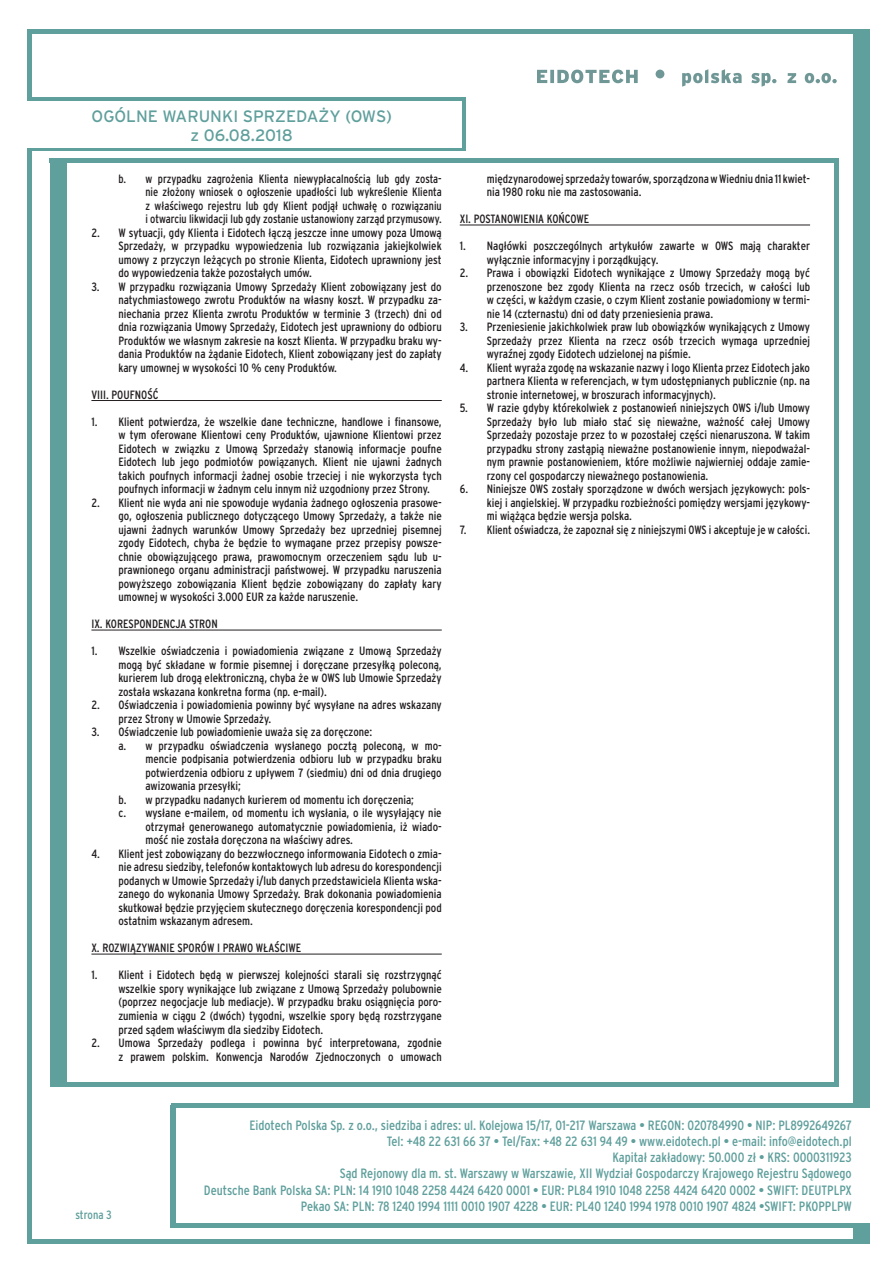
<style>
.page{position:relative;width:893px;height:1263px;background:#fff}
.page>*{position:absolute;margin:0;border:0;box-sizing:border-box;transform-origin:0 0}
.t1{font:16.5px/19.8px "Eidotech Interstate";color:#5f9f9c;text-align:center}
.t2{font:condensed 13.5px/16.2px "Eidotech Interstate";color:#5f9f9c;text-align:right}
.t3{font:condensed 12px/13.5px "Eidotech Interstate";color:#231f20;text-align:justify}
.t4{font:condensed 12px/13.5px "Eidotech Interstate";color:#231f20;text-align:justify;scale:.96 1}
.t5{font:condensed 12px "Eidotech Interstate";color:#5f9f9c}
</style>
<div class="page">
<div style="left:27px;top:29px;width:838px;height:5px;background:#5f9f9c"></div>
<div style="left:834px;top:163px;width:5px;height:921px;background:#5f9f9c"></div>
<div style="left:27px;top:34px;width:5px;height:1210px;background:#5f9f9c"></div>
<div style="left:32px;top:1239px;width:837px;height:5px;background:#5f9f9c"></div>
<div style="left:18px;top:101px;width:18px;height:47px;background:#fff"></div>
<hr style="left:28px;top:98px;width:437px;height:3px;background:#5f9f9c">
<hr style="left:27px;top:148px;width:438px;height:3px;background:#5f9f9c">
<hr style="left:462px;top:100px;width:3px;height:51px;background:#5f9f9c">
<div style="left:50px;top:160px;width:17px;height:926px;background:#5f9f9c"></div>
<div style="left:853px;top:29px;width:16px;height:1079px;background:#5f9f9c"></div>
<div style="left:50px;top:158px;width:789px;height:5px;background:#5f9f9c"></div>
<hr style="left:58px;top:1082px;width:781px;height:4px;background:#5f9f9c">
<div style="left:171px;top:1103px;width:698px;height:5px;background:#5f9f9c"></div>
<div style="left:171px;top:1222px;width:698px;height:5px;background:#5f9f9c"></div>
<div style="left:853px;top:1222px;width:16px;height:21px;background:#5f9f9c"></div>
<div style="left:171px;top:1105px;width:5px;height:122px;background:#5f9f9c"></div>
<svg style="left:537px;top:69px;width:300px;height:18px"></svg>
<hr style="left:91px;top:400px;width:351px;height:1px;background:#231f20">
<hr style="left:91px;top:630px;width:351px;height:1px;background:#231f20">
<hr style="left:91px;top:954px;width:351px;height:1px;background:#231f20">
<hr style="left:460px;top:225px;width:350px;height:1px;background:#231f20">
<h1 class="t1" style="left:92px;top:106px;width:302px">OGÓLNE WARUNKI SPRZEDAŻY (OWS) z 06.08.2018</h1>
<p class="t4" style="left:145px;top:172px;width:310px;text-indent:-27px">b. w przypadku zagrożenia Klienta niewypłacalnością lub gdy zosta&shy;nie złożony wniosek o ogłoszenie upadłości lub wykreślenie Klienta z właściwego rejestru lub gdy Klient podjął uchwałę o rozwiązaniu i otwarciu likwidacji lub gdy zostanie ustanowiony zarząd przymusowy.</p>
<p class="t3" style="left:118px;top:226px;width:325px;text-indent:-27px">2. W sytuacji, gdy Klienta i Eidotech łączą jeszcze inne umowy poza Umową Sprzedaży, w przypadku wypowiedzenia lub rozwiązania jakiejkolwiek umowy z przyczyn leżących po stronie Klienta, Eidotech uprawniony jest do wypowiedzenia także pozostałych umów.</p>
<p class="t3" style="left:118px;top:280px;width:325px;text-indent:-27px">3. W przypadku rozwiązania Umowy Sprzedaży Klient zobowiązany jest do natychmiastowego zwrotu Produktów na własny koszt. W przypadku za&shy;niechania przez Klienta zwrotu Produktów w terminie 3 (trzech) dni od dnia rozwiązania Umowy Sprzedaży, Eidotech jest uprawniony do odbioru Produktów we własnym zakresie na koszt Klienta. W przypadku braku wy&shy;dania Produktów na żądanie Eidotech, Klient zobowiązany jest do zapłaty kary umownej w wysokości 10 % ceny Produktów.</p>
<p class="t3" style="left:91px;top:388px;width:69px">VIII. POUFNOŚĆ</p>
<p class="t3" style="left:118px;top:415px;width:325px;text-indent:-27px">1. Klient potwierdza, że wszelkie dane techniczne, handlowe i finansowe, w tym oferowane Klientowi ceny Produktów, ujawnione Klientowi przez Eidotech w związku z Umową Sprzedaży stanowią informacje poufne Eidotech lub jego podmiotów powiązanych. Klient nie ujawni żadnych takich poufnych informacji żadnej osobie trzeciej i nie wykorzysta tych poufnych informacji w żadnym celu innym niż uzgodniony przez Strony.</p>
<p class="t3" style="left:118px;top:496px;width:325px;text-indent:-27px">2. Klient nie wyda ani nie spowoduje wydania żadnego ogłoszenia prasowe&shy;go, ogłoszenia publicznego dotyczącego Umowy Sprzedaży, a także nie ujawni żadnych warunków Umowy Sprzedaży bez uprzedniej pisemnej zgody Eidotech, chyba że będzie to wymagane przez przepisy powsze&shy;chnie obowiązującego prawa, prawomocnym orzeczeniem sądu lub u&shy;prawnionego organu administracji państwowej. W przypadku naruszenia powyższego zobowiązania Klient będzie zobowiązany do zapłaty kary umownej w wysokości 3.000 EUR za każde naruszenie.</p>
<p class="t3" style="left:91px;top:617px;width:128px">IX. KORESPONDENCJA STRON</p>
<p class="t3" style="left:118px;top:644px;width:325px;text-indent:-27px">1. Wszelkie oświadczenia i powiadomienia związane z Umową Sprzedaży mogą być składane w formie pisemnej i doręczane przesyłką poleconą, kurierem lub drogą elektroniczną, chyba że w OWS lub Umowie Sprzedaży została wskazana konkretna forma (np. e-mail).</p>
<p class="t3" style="left:118px;top:698px;width:325px;text-indent:-27px">2. Oświadczenia i powiadomienia powinny być wysyłane na adres wskazany przez Strony w Umowie Sprzedaży.</p>
<p class="t3" style="left:91px;top:725px;width:282px">3. Oświadczenie lub powiadomienie uważa się za doręczone:</p>
<p class="t3" style="left:145px;top:739px;width:298px;text-indent:-27px">a. w przypadku oświadczenia wysłanego pocztą poleconą, w mo&shy;mencie podpisania potwierdzenia odbioru lub w przypadku braku potwierdzenia odbioru z upływem 7 (siedmiu) dni od dnia drugiego awizowania przesyłki;</p>
<p class="t3" style="left:118px;top:793px;width:297px">b. w przypadku nadanych kurierem od momentu ich doręczenia;</p>
<p class="t3" style="left:145px;top:806px;width:298px;text-indent:-27px">c. wysłane e-mailem, od momentu ich wysłania, o ile wysyłający nie otrzymał generowanego automatycznie powiadomienia, iż wiado&shy;mość nie została doręczona na właściwy adres.</p>
<p class="t3" style="left:118px;top:847px;width:325px;text-indent:-27px">4. Klient jest zobowiązany do bezzwłocznego informowania Eidotech o zmia&shy;nie adresu siedziby, telefonów kontaktowych lub adresu do korespondencji podanych w Umowie Sprzedaży i/lub danych przedstawiciela Klienta wska&shy;zanego do wykonania Umowy Sprzedaży. Brak dokonania powiadomienia skutkował będzie przyjęciem skutecznego doręczenia korespondencji pod ostatnim wskazanym adresem.</p>
<p class="t3" style="left:91px;top:941px;width:211px">X. ROZWIĄZYWANIE SPORÓW I PRAWO WŁAŚCIWE</p>
<p class="t3" style="left:118px;top:968px;width:325px;text-indent:-27px">1. Klient i Eidotech będą w pierwszej kolejności starali się rozstrzygnąć wszelkie spory wynikające lub związane z Umową Sprzedaży polubownie (poprzez negocjacje lub mediacje). W przypadku braku osiągnięcia poro&shy;zumienia w ciągu 2 (dwóch) tygodni, wszelkie spory będą rozstrzygane przed sądem właściwym dla siedziby Eidotech.</p>
<p class="t3" style="left:91px;top:1036px;width:352px;text-align:right">2. Umowa Sprzedaży podlega i powinna być interpretowana, zgodnie z prawem polskim. Konwencja Narodów Zjednoczonych o umowach</p>
<p class="t3" style="left:487px;top:172px;width:325px">międzynarodowej sprzedaży towarów, sporządzona w Wiedniu dnia 11 kwiet&shy;nia 1980 roku nie ma zastosowania.</p>
<p class="t3" style="left:460px;top:212px;width:131px">XI. POSTANOWIENIA KOŃCOWE</p>
<p class="t3" style="left:487px;top:239px;width:325px;text-indent:-27px">1. Nagłówki poszczególnych artykułów zawarte w OWS mają charakter wyłącznie informacyjny i porządkujący.</p>
<p class="t3" style="left:487px;top:266px;width:325px;text-indent:-27px">2. Prawa i obowiązki Eidotech wynikające z Umowy Sprzedaży mogą być przenoszone bez zgody Klienta na rzecz osób trzecich, w całości lub w części, w każdym czasie, o czym Klient zostanie powiadomiony w termi&shy;nie 14 (czternastu) dni od daty przeniesienia prawa.</p>
<p class="t3" style="left:487px;top:320px;width:325px;text-indent:-27px">3. Przeniesienie jakichkolwiek praw lub obowiązków wynikających z Umowy Sprzedaży przez Klienta na rzecz osób trzecich wymaga uprzedniej wyraźnej zgody Eidotech udzielonej na piśmie.</p>
<p class="t3" style="left:487px;top:361px;width:325px;text-indent:-27px">4. Klient wyraża zgodę na wskazanie nazwy i logo Klienta przez Eidotech jako partnera Klienta w referencjach, w tym udostępnianych publicznie (np. na stronie internetowej, w broszurach informacyjnych).</p>
<p class="t3" style="left:487px;top:401px;width:325px;text-indent:-27px">5. W razie gdyby którekolwiek z postanowień niniejszych OWS i/lub Umowy Sprzedaży było lub miało stać się nieważne, ważność całej Umowy Sprzedaży pozostaje przez to w pozostałej części nienaruszona. W takim przypadku strony zastąpią nieważne postanowienie innym, niepodważal&shy;nym prawnie postanowieniem, które możliwie najwierniej oddaje zamie&shy;rzony cel gospodarczy nieważnego postanowienia.</p>
<p class="t3" style="left:487px;top:482px;width:325px;text-indent:-27px">6. Niniejsze OWS zostały sporządzone w dwóch wersjach językowych: pols&shy;kiej i angielskiej. W przypadku rozbieżności pomiędzy wersjami językowy&shy;mi wiążąca będzie wersja polska.</p>
<p class="t3" style="left:460px;top:523px;width:352px">7. Klient oświadcza, że zapoznał się z niniejszymi OWS i akceptuje je w całości.</p>
<p class="t5" style="left:75px;top:1207px;width:38px">strona 3</p>
<p class="t2" style="left:204px;top:1117px;width:649px">Eidotech Polska Sp. z o.o., siedziba i adres: ul. Kolejowa 15/17, 01-217 Warszawa • REGON: 020784990 • NIP: PL8992649267<br>Tel: +48 22 631 66 37 • Tel/Fax: +48 22 631 94 49 • www.eidotech.pl • e-mail: info@eidotech.pl<br>Kapitał zakładowy: 50.000 zł • KRS: 0000311923<br>Sąd Rejonowy dla m. st. Warszawy w Warszawie, XII Wydział Gospodarczy Krajowego Rejestru Sądowego<br>Deutsche Bank Polska SA: PLN: 14 1910 1048 2258 4424 6420 0001 • EUR: PL84 1910 1048 2258 4424 6420 0002 • SWIFT: DEUTPLPX Pekao SA: PLN: 78 1240 1994 1111 0010 1907 4228 • EUR: PL40 1240 1994 1978 0010 1907 4824 •SWIFT: PKOPPLPW</p>
</div>
